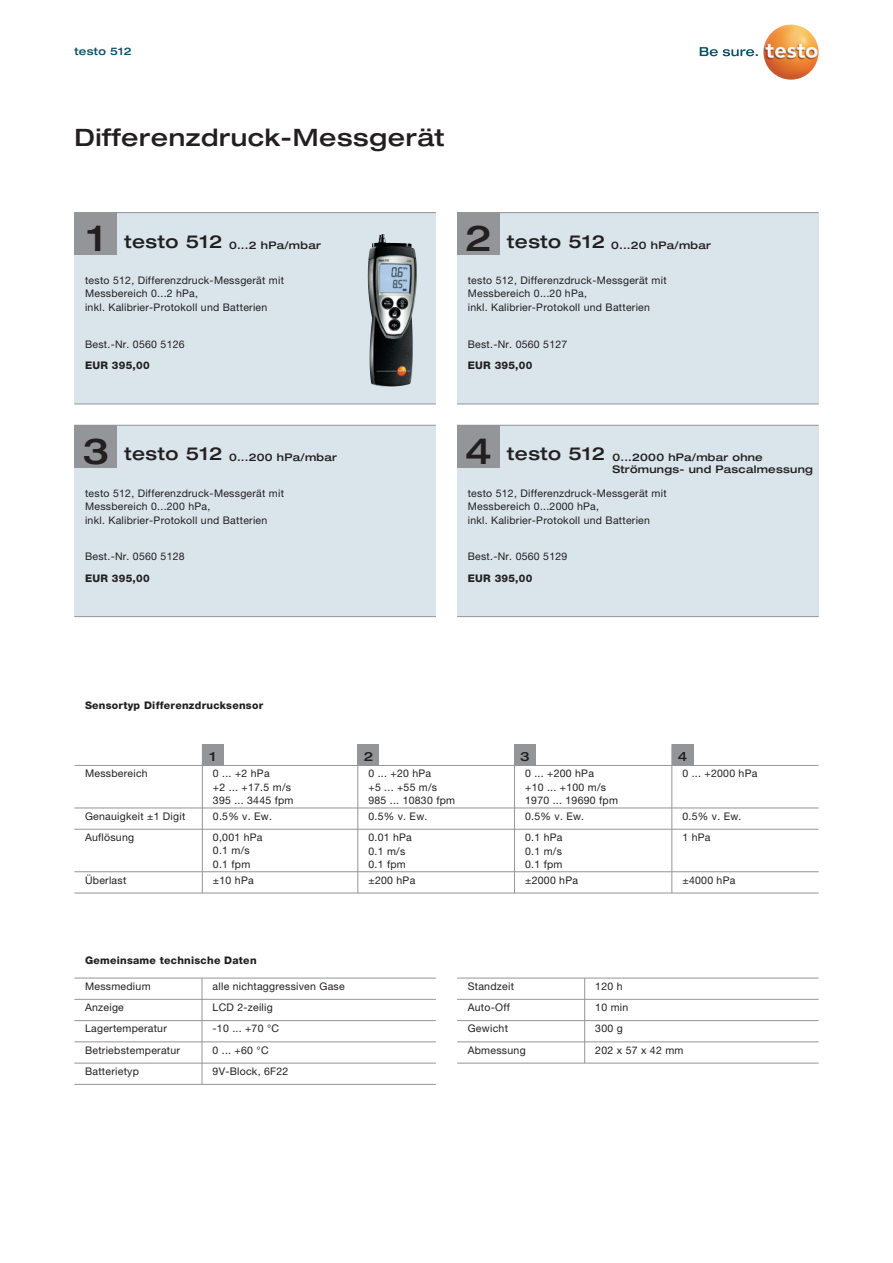
<style>
.page{position:relative;width:893px;height:1263px;background:#fff}
.page>*{position:absolute;margin:0;border:0;box-sizing:border-box;transform-origin:0 0}
.t1{font:500 expanded 36px "Helvetica Neue LTW1 G";color:#231f20}
.t2{font:500 expanded 24px "Helvetica Neue LTW1 G";letter-spacing:.025em;color:#231f20}
.t3{font:500 expanded 18px "Helvetica Neue LTW1 G";letter-spacing:.025em;color:#231f20}
.t4{font:500 expanded 12.75px "Helvetica Neue LTW1 G";color:#231f20}
.t5{font:10.5px/13.5px "Helvetica Neue LTW1 G";letter-spacing:.025em;color:#231f20}
.t6{font:500 expanded 10.5px/12px "Helvetica Neue LTW1 G";letter-spacing:.025em;color:#231f20}
.t7{font:800 10.5px "Helvetica Neue LTW1 G";letter-spacing:.025em;color:#231f20}
.t8{font:500 expanded 10.5px "Helvetica Neue LTW1 G";letter-spacing:.025em;color:#074f64}
.s1{font-size:18px}
.s2{font-size:36px}
</style>
<div class="page">
<div style="left:74px;top:213px;width:362px;height:191px;background:#d9e5eb"></div>
<div style="left:74px;top:425px;width:362px;height:192px;background:#d9e5eb"></div>
<div style="left:457px;top:213px;width:362px;height:191px;background:#d9e5eb"></div>
<div style="left:457px;top:425px;width:362px;height:192px;background:#d9e5eb"></div>
<hr style="left:74px;top:212px;width:362px;height:1px;background:#939598">
<hr style="left:74px;top:425px;width:362px;height:1px;background:#939598">
<hr style="left:457px;top:212px;width:362px;height:1px;background:#939598">
<hr style="left:457px;top:425px;width:362px;height:1px;background:#939598">
<hr style="left:74px;top:404px;width:362px;height:1px;background:#939598">
<hr style="left:74px;top:616px;width:362px;height:1px;background:#939598">
<hr style="left:457px;top:404px;width:362px;height:1px;background:#939598">
<hr style="left:457px;top:616px;width:362px;height:1px;background:#939598">
<img style="left:368px;top:234px;width:49px;height:153px">
<svg style="left:700px;top:47px;width:58px;height:9px"></svg>
<img style="left:763px;top:24px;width:56px;height:56px;border-radius:28px">
<hr style="left:74px;top:1020px;width:362px;height:1px;background:#939598">
<hr style="left:74px;top:1041px;width:362px;height:1px;background:#939598">
<hr style="left:74px;top:1063px;width:362px;height:1px;background:#939598">
<hr style="left:74px;top:1084px;width:362px;height:1px;background:#939598">
<hr style="left:74px;top:978px;width:362px;height:1px;background:#939598">
<hr style="left:457px;top:978px;width:362px;height:1px;background:#939598">
<hr style="left:74px;top:999px;width:362px;height:1px;background:#939598">
<hr style="left:202px;top:978px;width:1px;height:106px;background:#939598">
<hr style="left:457px;top:1020px;width:362px;height:1px;background:#939598">
<hr style="left:457px;top:1041px;width:362px;height:1px;background:#939598">
<hr style="left:457px;top:1063px;width:362px;height:1px;background:#939598">
<hr style="left:457px;top:999px;width:362px;height:1px;background:#939598">
<hr style="left:584px;top:978px;width:1px;height:85px;background:#939598">
<hr style="left:74px;top:765px;width:745px;height:1px;background:#939598">
<hr style="left:74px;top:808px;width:745px;height:1px;background:#939598">
<hr style="left:74px;top:829px;width:745px;height:1px;background:#939598">
<hr style="left:74px;top:871px;width:745px;height:1px;background:#939598">
<hr style="left:74px;top:893px;width:745px;height:1px;background:#939598">
<hr style="left:202px;top:744px;width:1px;height:149px;background:#939598">
<hr style="left:357px;top:744px;width:1px;height:149px;background:#939598">
<hr style="left:514px;top:744px;width:1px;height:149px;background:#939598">
<hr style="left:671px;top:744px;width:1px;height:149px;background:#939598">
<div style="left:74px;top:213px;width:43px;height:42px;background:#939598"></div>
<div style="left:74px;top:425px;width:43px;height:43px;background:#939598"></div>
<div style="left:457px;top:213px;width:43px;height:42px;background:#939598"></div>
<div style="left:202px;top:744px;width:21px;height:21px;background:#939598"></div>
<div style="left:358px;top:744px;width:21px;height:21px;background:#939598"></div>
<div style="left:514px;top:744px;width:21px;height:21px;background:#939598"></div>
<div style="left:672px;top:744px;width:21px;height:21px;background:#939598"></div>
<div style="left:457px;top:425px;width:43px;height:43px;background:#939598"></div>
<p class="t8" style="left:74px;top:44px;width:59px">testo 512</p>
<h2 class="t2" style="left:74px;top:122px;width:372px">Differenzdruck-Messgerät</h2>
<h1 class="t1" style="left:87px;top:215px;width:19px">1</h1>
<p class="t6" style="left:124px;top:238px;width:198px"><span class="s1">testo 512</span> 0...2 hPa/mbar</p>
<h1 class="t1" style="left:465px;top:215px;width:28px">2</h1>
<p class="t6" style="left:507px;top:238px;width:205px"><span class="s1">testo 512</span> 0...20 hPa/mbar</p>
<p class="t5" style="left:85px;top:273px;width:201px">testo 512, Differenzdruck-Messgerät mit<br>Messbereich 0...2 hPa,<br>inkl. Kalibrier-Protokoll und Batterien</p>
<p class="t5" style="left:468px;top:273px;width:201px">testo 512, Differenzdruck-Messgerät mit<br>Messbereich 0...20 hPa,<br>inkl. Kalibrier-Protokoll und Batterien</p>
<p class="t5" style="left:85px;top:337px;width:101px">Best.-Nr. 0560 5126</p>
<p class="t5" style="left:468px;top:337px;width:101px">Best.-Nr. 0560 5127</p>
<p class="t7" style="left:85px;top:359px;width:66px">EUR 395,00</p>
<p class="t7" style="left:468px;top:359px;width:66px">EUR 395,00</p>
<h1 class="t1" style="left:82px;top:428px;width:28px">3</h1>
<p class="t6" style="left:124px;top:451px;width:214px"><span class="s1">testo 512</span> 0...200 hPa/mbar</p>
<h3 class="t3" style="left:465px;top:442px;width:141px"><span class="s2">4</span> testo 512</h3>
<p class="t6" style="left:612px;top:451px;width:202px">0...2000 hPa/mbar ohne<br>Strömungs- und Pascalmessung</p>
<p class="t5" style="left:85px;top:486px;width:201px">testo 512, Differenzdruck-Messgerät mit<br>Messbereich 0...200 hPa,<br>inkl. Kalibrier-Protokoll und Batterien</p>
<p class="t5" style="left:468px;top:486px;width:201px">testo 512, Differenzdruck-Messgerät mit<br>Messbereich 0...2000 hPa,<br>inkl. Kalibrier-Protokoll und Batterien</p>
<p class="t5" style="left:85px;top:550px;width:101px">Best.-Nr. 0560 5128</p>
<p class="t5" style="left:468px;top:550px;width:101px">Best.-Nr. 0560 5129</p>
<p class="t7" style="left:85px;top:572px;width:66px">EUR 395,00</p>
<p class="t7" style="left:468px;top:572px;width:66px">EUR 395,00</p>
<p class="t7" style="left:85px;top:699px;width:180px">Sensortyp Differenzdrucksensor</p>
<p class="t4" style="left:209px;top:749px;width:8px">1</p>
<p class="t4" style="left:364px;top:749px;width:11px">2</p>
<p class="t4" style="left:520px;top:749px;width:11px">3</p>
<p class="t4" style="left:678px;top:749px;width:11px">4</p>
<p class="t5" style="left:85px;top:767px;width:64px">Messbereich</p>
<p class="t5" style="left:213px;top:767px;width:82px">0 ... +2 hPa<br>+2 ... +17.5 m/s<br>395 ... 3445 fpm</p>
<p class="t5" style="left:368px;top:767px;width:88px">0 ... +20 hPa<br>+5 ... +55 m/s<br>985 ... 10830 fpm</p>
<p class="t5" style="left:85px;top:809px;width:102px">Genauigkeit ±1 Digit</p>
<p class="t5" style="left:213px;top:809px;width:61px">0.5% v. Ew.</p>
<p class="t5" style="left:368px;top:809px;width:61px">0.5% v. Ew.</p>
<p class="t5" style="left:85px;top:830px;width:51px">Auflösung</p>
<p class="t5" style="left:213px;top:830px;width:51px">0,001 hPa<br>0.1 m/s<br>0.1 fpm</p>
<p class="t5" style="left:368px;top:830px;width:45px">0.01 hPa<br>0.1 m/s<br>0.1 fpm</p>
<p class="t5" style="left:85px;top:873px;width:43px">Überlast</p>
<p class="t5" style="left:213px;top:873px;width:42px">±10 hPa</p>
<p class="t5" style="left:368px;top:873px;width:48px">±200 hPa</p>
<p class="t5" style="left:525px;top:767px;width:94px">0 ... +200 hPa<br>+10 ... +100 m/s<br>1970 ... 19690 fpm</p>
<p class="t5" style="left:525px;top:805px;width:61px;line-height:21.3px">0.5% v. Ew.<br>0.1 hPa</p>
<p class="t5" style="left:525px;top:844px;width:39px">0.1 m/s<br>0.1 fpm</p>
<p class="t5" style="left:525px;top:873px;width:54px">±2000 hPa</p>
<p class="t5" style="left:682px;top:767px;width:76px">0 ... +2000 hPa</p>
<p class="t5" style="left:682px;top:805px;width:61px;line-height:21.3px">0.5% v. Ew.<br>1 hPa</p>
<p class="t5" style="left:682px;top:873px;width:54px">±4000 hPa</p>
<p class="t7" style="left:85px;top:954px;width:173px">Gemeinsame technische Daten</p>
<p class="t5" style="left:85px;top:979px;width:67px">Messmedium</p>
<p class="t5" style="left:213px;top:979px;width:134px">alle nichtaggressiven Gase</p>
<p class="t5" style="left:85px;top:1000px;width:40px">Anzeige</p>
<p class="t5" style="left:213px;top:1000px;width:62px">LCD 2-zeilig</p>
<p class="t5" style="left:85px;top:1022px;width:83px">Lagertemperatur</p>
<p class="t5" style="left:213px;top:1022px;width:68px">-10 ... +70 °C</p>
<p class="t5" style="left:85px;top:1043px;width:97px">Betriebstemperatur</p>
<p class="t5" style="left:213px;top:1043px;width:57px">0 ... +60 °C</p>
<p class="t5" style="left:85px;top:1064px;width:55px">Batterietyp</p>
<p class="t5" style="left:213px;top:1064px;width:77px">9V-Block, 6F22</p>
<p class="t5" style="left:468px;top:979px;width:48px">Standzeit</p>
<p class="t5" style="left:595px;top:979px;width:29px">120 h</p>
<p class="t5" style="left:468px;top:1000px;width:44px">Auto-Off</p>
<p class="t5" style="left:595px;top:1000px;width:35px">10 min</p>
<p class="t5" style="left:468px;top:1022px;width:42px">Gewicht</p>
<p class="t5" style="left:595px;top:1022px;width:29px">300 g</p>
<p class="t5" style="left:468px;top:1043px;width:59px">Abmessung</p>
<p class="t5" style="left:595px;top:1043px;width:90px">202 x 57 x 42 mm</p>
</div>
